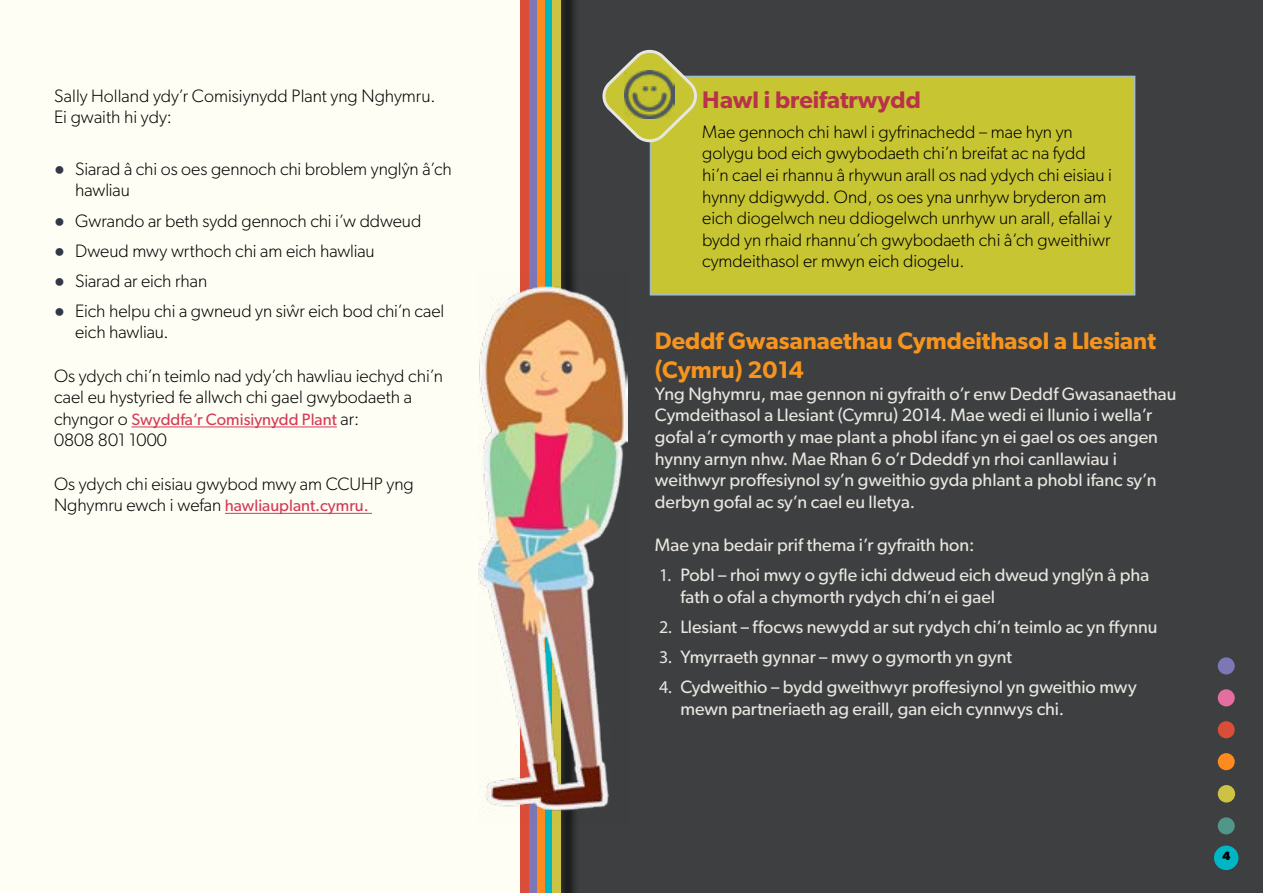
<style>
.page{position:relative;width:1263px;height:893px;background:#fff}
.page>*{position:absolute;margin:0;border:0;box-sizing:border-box;transform-origin:0 0}
.t1{font:600 24px/28.8px "Gibson";color:#f7941e}
.t2{font:600 24px "Gibson";color:#b8324b}
.t3{font:300 18px/21.6px "Gibson";color:#000}
.t4{font:18px/21.6px "Gibson";color:#e8e6e1}
.t5{font:16.5px "Gibson";color:#d43b57}
.t6{font:700 12px "Gibson";color:#000}
.s1{font-family:"Arial";font-weight:700;color:#333847}
.s2{font-weight:300;font-size:18px;color:#000}
.s3{font-family:"Myriad Pro"}
</style>
<div class="page">
<div style="left:545px;top:0;width:718px;height:893px;background:#3e3f40"></div>
<div style="left:0;top:0;width:546px;height:893px;background:#fffef4"></div>
<hr style="left:131px;top:426px;width:206px;height:1px;background:#d43b57">
<hr style="left:225px;top:513px;width:147px;height:1px;background:#d43b57">
<div style="left:528px;top:0;width:9px;height:893px;background:#7d77b7"></div>
<div style="left:537px;top:0;width:8px;height:893px;background:#ff8b1f"></div>
<div style="left:545px;top:0;width:8px;height:893px;background:#00b6c4"></div>
<div style="left:555px;top:0;width:24px;height:893px;background:#000;opacity:.75"></div>
<div style="left:553px;top:0;width:8px;height:893px;background:#ccc244"></div>
<div style="left:520px;top:0;width:9px;height:893px;background:#da4e39"></div>
<div style="left:1218px;top:657px;width:17px;height:17px;background:#7d77b7;border-radius:50%"></div>
<div style="left:1218px;top:689px;width:17px;height:17px;background:#e56ea0;border-radius:50%"></div>
<div style="left:1218px;top:785px;width:17px;height:17px;background:#ccc244;border-radius:50%"></div>
<div style="left:1218px;top:721px;width:17px;height:17px;background:#da4e39;border-radius:50%"></div>
<div style="left:1218px;top:817px;width:17px;height:17px;background:#50978a;border-radius:50%"></div>
<div style="left:1218px;top:753px;width:17px;height:17px;background:#ff8b1f;border-radius:50%"></div>
<div style="left:1214px;top:846px;width:24px;height:24px;background:#00b6c4;border-radius:50%"></div>
<div style="left:650px;top:76px;width:485px;height:219px;background:#c7c531"></div>
<div style="left:650px;top:76px;width:485px;height:220px;border:2px solid #a2bcc7"></div>
<svg style="left:602px;top:49px;width:99px;height:94px"></svg>
<img style="left:625px;top:70px;width:49px;height:48px">
<img style="left:479px;top:272px;width:148px;height:552px">
<p class="t3" style="left:54px;top:84px;width:383px">Sally Holland ydy’r Comisiynydd Plant yng Nghymru.<br>Ei gwaith hi ydy:</p>
<p class="t3" style="left:75px;top:158px;width:378px;text-indent:-21px"><span class="s1">●</span> Siarad â chi os oes gennoch chi broblem ynglŷn â’ch hawliau</p>
<p class="t3" style="left:54px;top:209px;width:369px"><span class="s1">●</span> Gwrando ar beth sydd gennoch chi i’w ddweud</p>
<p class="t3" style="left:54px;top:239px;width:322px"><span class="s1">●</span> Dweud mwy wrthoch chi am eich hawliau</p>
<p class="t3" style="left:54px;top:270px;width:155px"><span class="s1">●</span> Siarad ar eich rhan</p>
<p class="t3" style="left:75px;top:300px;width:371px;text-indent:-21px"><span class="s1">●</span> Eich helpu chi a gwneud yn siŵr eich bod chi’n cael eich hawliau.</p>
<p class="t3" style="left:54px;top:364px;width:391px">Os ydych chi’n teimlo nad ydy’ch hawliau iechyd chi’n cael eu hystyried fe allwch chi gael gwybodaeth a</p>
<p class="t5" style="left:54px;top:409px;width:307px"><span class="s2">chyngor o</span> Swyddfa’r Comisiynydd Plant <span class="s2">ar:</span></p>
<p class="t3" style="left:54px;top:429px;width:114px">0808 801 1000</p>
<p class="t3" style="left:54px;top:472px;width:361px">Os ydych chi eisiau gwybod mwy am CCUHP yng</p>
<p class="t5" style="left:54px;top:496px;width:316px"><span class="s2">Nghymru ewch i wefan</span> hawliauplant.cymru.</p>
<h1 class="t2" style="left:702px;top:85px;width:220px">Hawl i breifatrwydd</h1>
<p class="t3" style="left:702px;top:121px;width:411px">Mae gennoch chi hawl i gyfrinachedd – mae hyn yn golygu bod eich gwybodaeth chi’n breifat ac na fydd hi’n cael ei rhannu â rhywun arall os nad ydych chi eisiau i hynny ddigwydd. Ond, os oes yna unrhyw bryderon am eich diogelwch neu ddiogelwch unrhyw un arall, efallai y bydd yn rhaid rhannu’ch gwybodaeth chi â’ch gweithiwr cymdeithasol er mwyn eich diogelu.</p>
<h1 class="t1" style="left:655px;top:326px;width:503px">Deddf Gwasanaethau Cymdeithasol a Llesiant (Cymru) 2014</h1>
<p class="t4" style="left:655px;top:383px;width:523px">Yng Nghymru, mae gennon ni gyfraith o’r enw Deddf Gwasanaethau Cymdeithasol a Llesiant (Cymru) 2014. Mae wedi ei llunio i wella’r gofal a’r cymorth y mae plant a phobl ifanc yn ei gael os oes angen hynny arnyn nhw. Mae Rhan 6 o’r Ddeddf yn rhoi canllawiau i weithwyr proffesiynol sy’n gweithio gyda phlant a phobl ifanc sy’n derbyn gofal ac sy’n cael eu lletya.</p>
<p class="t4" style="left:655px;top:534px;width:321px">Mae yna bedair prif thema i’r gyfraith hon:</p>
<p class="t4" style="left:680px;top:564px;width:470px;text-indent:-21px"><span class="s3">1.</span> Pobl – rhoi mwy o gyfle ichi ddweud eich dweud ynglŷn â pha fath o ofal a chymorth rydych chi’n ei gael</p>
<p class="t4" style="left:659px;top:616px;width:500px"><span class="s3">2.</span> Llesiant – ffocws newydd ar sut rydych chi’n teimlo ac yn ffynnu</p>
<p class="t4" style="left:659px;top:646px;width:354px"><span class="s3">3.</span> Ymyrraeth gynnar – mwy o gymorth yn gynt</p>
<p class="t4" style="left:680px;top:676px;width:458px;text-indent:-21px"><span class="s3">4.</span> Cydweithio – bydd gweithwyr proffesiynol yn gweithio mwy mewn partneriaeth ag eraill, gan eich cynnwys chi.</p>
<p class="t6" style="left:1222px;top:849px;width:9px">4</p>
</div>
